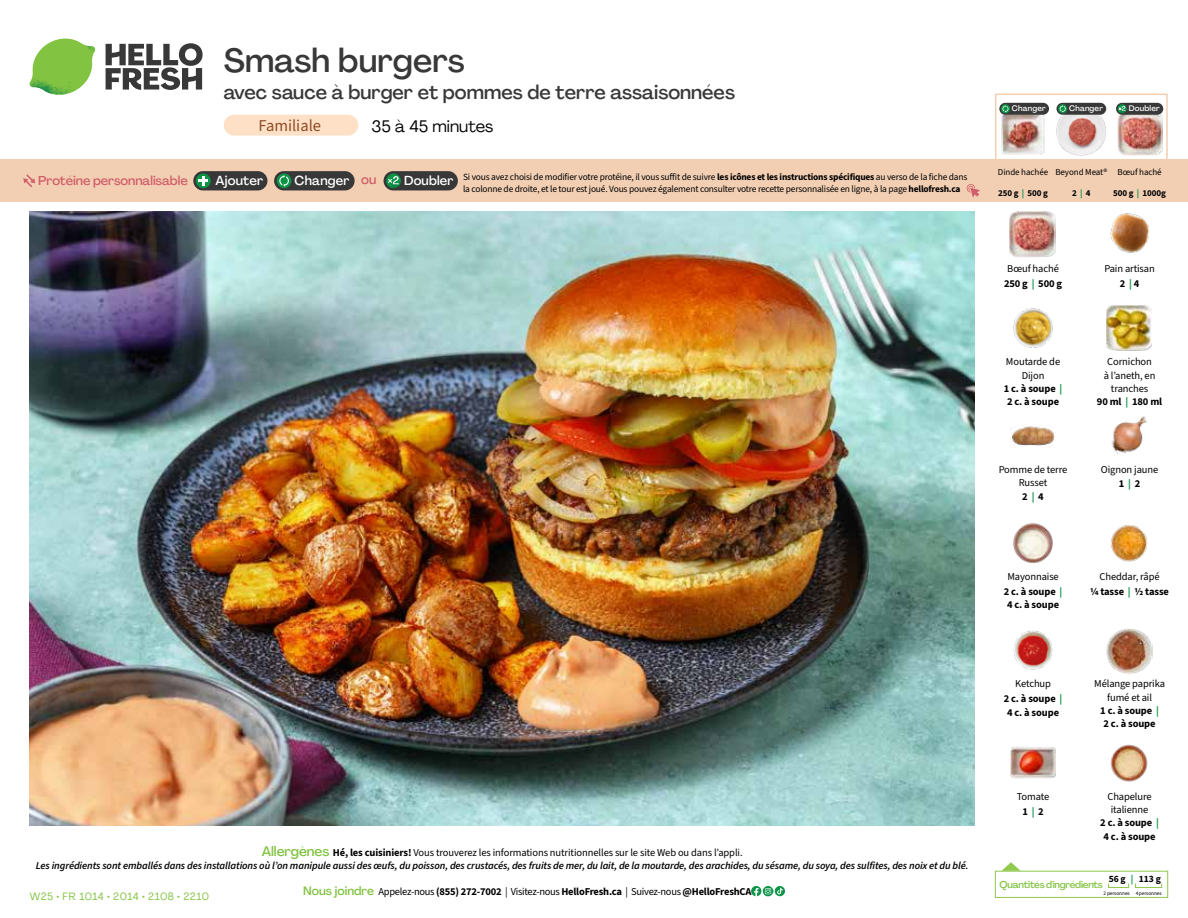
<style>
.page{position:relative;width:1188px;height:918px;background:#fff}
.page>*{position:absolute;margin:0;border:0;box-sizing:border-box;transform-origin:0 0}
.t1{font:500 33px "Agrandir";color:#383839}
.t2{font:500 19.5px "Agrandir";color:#383839}
.t3{font:16.5px "Agrandir";color:#000}
.t4{font:16.5px "Source Sans 3";color:#8e4b25}
.t5{font:500 12.9px "Agrandir";letter-spacing:.015em;color:#fff}
.t6{font:500 12.75px "Agrandir";letter-spacing:-.005em;color:#d15f6a}
.t7{font:italic 600 10.5px/13.5px "Source Sans 3";letter-spacing:-.01em;color:#000;text-align:center}
.t8{font:10.5px/13.4px "Source Sans 3";letter-spacing:-.01em;color:#000;text-align:center}
.t9{font:700 10.5px/13.4px "Source Sans 3";letter-spacing:-.02em;color:#000;text-align:center}
.t10{font:10.5px "Agrandir";letter-spacing:.05em;color:#82c341}
.t11{font:500 9.75px "Agrandir";letter-spacing:-.025em;color:#82c341}
.t12{font:700 9.6px "Source Sans 3";color:#000}
.t13{font:9.45px/12px "Source Sans 3";letter-spacing:-.02em;color:#000}
.t14{font:9px "Source Sans 3";letter-spacing:-.01em;color:#000}
.t15{font:700 9px "Source Sans 3";letter-spacing:-.01em;color:#000}
.t16{font:500 7.95px "Agrandir";letter-spacing:.02em;color:#fff}
.t17{font:5.25px "Source Sans 3";letter-spacing:-.01em;color:#000}
.s1{color:#d15f6a}
.s2{font-weight:700}
.s3{font-family:"Agrandir";font-weight:500;font-style:normal;font-size:13.5px;color:#82c341}
.s4{font-weight:700;font-style:normal}
.s5{font-weight:400;font-style:normal}
.s6{font-family:"Agrandir";font-weight:500;font-size:12px;color:#82c341}
.s7{font-weight:400}
.s8{color:#0b9446}
.s9{font-weight:700;color:#0b9446}
</style>
<div class="page">
<svg style="left:106px;top:43px;width:97px;height:47px"></svg>
<svg style="left:34px;top:39px;width:59px;height:38px"></svg>
<img style="left:65px;top:39px;width:30px;height:25px">
<img style="left:33px;top:60px;width:56px;height:10px">
<img style="left:29px;top:64px;width:58px;height:31px">
<img style="left:64px;top:70px;width:25px;height:24px">
<img style="left:30px;top:211px;width:945px;height:615px">
<svg style="left:775px;top:886px;width:10px;height:10px"></svg>
<svg style="left:751px;top:886px;width:32px;height:10px"></svg>
<svg style="left:1002px;top:862px;width:19px;height:9px"></svg>
<div style="left:995px;top:871px;width:173px;height:27px;border:1px solid #91c84e"></div>
<div style="left:1108px;top:883px;width:21px;height:5px;border:1px solid #91c84e"></div>
<div style="left:1135px;top:883px;width:27px;height:5px;border:1px solid #91c84e"></div>
<img style="left:1013px;top:308px;width:40px;height:40px">
<img style="left:1106px;top:306px;width:46px;height:45px">
<img style="left:1011px;top:425px;width:43px;height:23px">
<img style="left:1111px;top:416px;width:36px;height:38px">
<img style="left:1013px;top:523px;width:40px;height:40px">
<img style="left:1111px;top:524px;width:37px;height:38px">
<img style="left:1013px;top:630px;width:40px;height:40px">
<img style="left:1011px;top:746px;width:45px;height:33px">
<img style="left:1110px;top:744px;width:38px;height:38px">
<img style="left:1110px;top:213px;width:40px;height:40px">
<img style="left:1010px;top:212px;width:45px;height:45px">
<img style="left:1107px;top:628px;width:45px;height:45px">
<div style="left:0;top:160px;width:1188px;height:42px;background:#f2cfb3"></div>
<svg style="left:23px;top:174px;width:12px;height:13px"></svg>
<div style="left:384px;top:171px;width:74px;height:19px;background:#383839;border-radius:10px"></div>
<svg style="left:386px;top:173px;width:15px;height:15px"></svg>
<div style="left:389px;top:180px;width:11px;height:11px;background:#000;opacity:.35"></div>
<svg style="left:387px;top:176px;width:12px;height:8px"></svg>
<div style="left:274px;top:171px;width:81px;height:19px;background:#383839;border-radius:10px"></div>
<svg style="left:277px;top:173px;width:15px;height:15px"></svg>
<svg style="left:279px;top:175px;width:10px;height:12px"></svg>
<div style="left:193px;top:171px;width:74px;height:19px;background:#383839;border-radius:10px"></div>
<svg style="left:196px;top:173px;width:15px;height:15px"></svg>
<svg style="left:198px;top:176px;width:10px;height:10px"></svg>
<svg style="left:967px;top:184px;width:13px;height:13px"></svg>
<div style="left:995px;top:94px;width:173px;height:69px;border:2px solid #f2cfb3"></div>
<img style="left:1001px;top:114px;width:44px;height:41px">
<img style="left:1056px;top:105px;width:51px;height:51px">
<img style="left:1117px;top:113px;width:45px;height:43px">
<div style="left:1056px;top:103px;width:50px;height:12px;background:#383839;border-radius:6px"></div>
<svg style="left:1058px;top:104px;width:9px;height:9px"></svg>
<svg style="left:1060px;top:105px;width:6px;height:7px"></svg>
<div style="left:1116px;top:103px;width:47px;height:12px;background:#383839;border-radius:6px"></div>
<svg style="left:1118px;top:104px;width:9px;height:9px"></svg>
<div style="left:1120px;top:108px;width:6px;height:7px;background:#000;opacity:.35"></div>
<svg style="left:1118px;top:106px;width:8px;height:8px"></svg>
<div style="left:999px;top:103px;width:50px;height:12px;background:#383839;border-radius:6px"></div>
<svg style="left:1001px;top:104px;width:9px;height:9px"></svg>
<svg style="left:1003px;top:105px;width:5px;height:7px"></svg>
<div style="left:224px;top:115px;width:134px;height:21px;background:#fee0c6;border-radius:10px"></div>
<h1 class="t1" style="left:224px;top:40px;width:242px">Smash burgers</h1>
<h2 class="t2" style="left:224px;top:80px;width:513px">avec sauce à burger et pommes de terre assaisonnées</h2>
<h3 class="t3" style="left:372px;top:116px;width:123px">35 à 45 minutes</h3>
<h3 class="t4" style="left:258px;top:116px;width:64px">Familiale</h3>
<p class="t6" style="left:38px;top:173px;width:151px">Protéine personnalisable</p>
<p class="t5" style="left:216px;top:172px;width:49px">Ajouter</p>
<p class="t5" style="left:295px;top:172px;width:83px">Changer <span class="s1">ou</span></p>
<p class="t5" style="left:404px;top:172px;width:51px">Doubler</p>
<p class="t13" style="left:463px;top:171px;width:506px">Si vous avez choisi de modifier votre protéine, il vous suffit de suivre <span class="s2">les icônes et les instructions spécifiques</span> au verso de la fiche dans la colonne de droite, et le tour est joué. Vous pouvez également consulter votre recette personnalisée en ligne, à la page <span class="s2">hellofresh.ca</span></p>
<p class="t7" style="left:36px;top:845px;width:934px"><span class="s3">Allergènes</span> <span class="s4">Hé, les cuisiniers!</span> <span class="s5">Vous trouverez les informations nutritionnelles sur le site Web ou dans l’appli.<br></span>Les ingrédients sont emballés dans des installations où l’on manipule aussi des œufs, du poisson, des crustacés, des fruits de mer, du lait, de la moutarde, des arachides, du sésame, du soya, des sulfites, des noix et du blé.</p>
<p class="t10" style="left:30px;top:890px;width:181px">W25 • FR 1014 • 2014 • 2108 • 2210</p>
<p class="t9" style="left:303px;top:885px;width:450px"><span class="s6">Nous joindre</span> <span class="s7">Appelez-nous</span> (855) 272-7002 <span class="s7">| Visitez-nous</span> HelloFresh.ca <span class="s7">| Suivez-nous</span> @HelloFreshCA</p>
<p class="t16" style="left:1012px;top:104px;width:35px">Changer</p>
<p class="t16" style="left:1069px;top:104px;width:35px">Changer</p>
<p class="t16" style="left:1129px;top:104px;width:33px">Doubler</p>
<p class="t14" style="left:998px;top:167px;width:52px">Dinde hachée</p>
<p class="t15" style="left:998px;top:187px;width:51px">250 g <span class="s8">|</span> 500 g</p>
<p class="t14" style="left:1118px;top:167px;width:46px">Bœuf haché</p>
<p class="t15" style="left:1113px;top:187px;width:54px">500 g <span class="s8">|</span> 1000g</p>
<p class="t14" style="left:1055px;top:167px;width:53px">Beyond Meat®</p>
<p class="t15" style="left:1072px;top:187px;width:20px">2 <span class="s8">|</span> 4</p>
<p class="t8" style="left:1004px;top:261px;width:60px;line-height:15.6px">Bœuf haché<br><span class="s2">250 g</span> <span class="s9">|</span> <span class="s2">500 g</span></p>
<p class="t8" style="left:1104px;top:261px;width:52px;line-height:15.6px">Pain artisan<br><span class="s2">2</span> <span class="s9">|</span> <span class="s2">4</span></p>
<p class="t9" style="left:1004px;top:355px;width:60px"><span class="s7">Moutarde de<br>Dijon<br></span>1 c. à soupe <span class="s8">|<br></span>2 c. à soupe</p>
<p class="t8" style="left:1097px;top:355px;width:67px">Cornichon<br>à l’aneth, en tranches<br><span class="s2">90 ml</span> <span class="s9">|</span> <span class="s2">180 ml</span></p>
<p class="t8" style="left:999px;top:462px;width:70px;line-height:13.8px">Pomme de terre<br>Russet<br><span class="s2">2</span> <span class="s9">|</span> <span class="s2">4</span></p>
<p class="t8" style="left:1101px;top:462px;width:59px;line-height:14.9px">Oignon jaune<br><span class="s2">1</span> <span class="s9">|</span> <span class="s2">2</span></p>
<p class="t8" style="left:1004px;top:569px;width:60px;line-height:14.9px">Mayonnaise<br><span class="s2">2 c. à soupe</span> <span class="s9">|</span></p>
<p class="t9" style="left:1007px;top:598px;width:54px">4 c. à soupe</p>
<p class="t9" style="left:1004px;top:676px;width:60px;line-height:14.9px"><span class="s7">Ketchup<br></span>2 c. à soupe <span class="s8">|</span></p>
<p class="t9" style="left:1007px;top:705px;width:54px">4 c. à soupe</p>
<p class="t8" style="left:1090px;top:569px;width:80px;line-height:14.9px">Cheddar, râpé<br><span class="s2">¼ tasse</span> <span class="s9">|</span> <span class="s2">½ tasse</span></p>
<p class="t8" style="left:1094px;top:677px;width:72px">Mélange paprika fumé et ail<br><span class="s2">1 c. à soupe</span> <span class="s9">|<br></span><span class="s2">2 c. à soupe</span></p>
<p class="t8" style="left:1017px;top:789px;width:34px;line-height:14.9px">Tomate<br><span class="s2">1</span> <span class="s9">|</span> <span class="s2">2</span></p>
<p class="t8" style="left:1100px;top:790px;width:60px">Chapelure italienne<br><span class="s2">2 c. à soupe</span> <span class="s9">|<br></span><span class="s2">4 c. à soupe</span></p>
<p class="t12" style="left:1109px;top:872px;width:54px">56 g <span class="s8">|</span> 113 g</p>
<p class="t17" style="left:1103px;top:890px;width:60px">2 personnes 4 personnes</p>
<p class="t11" style="left:1000px;top:878px;width:105px">Quantités d'ingrédients</p>
</div>
